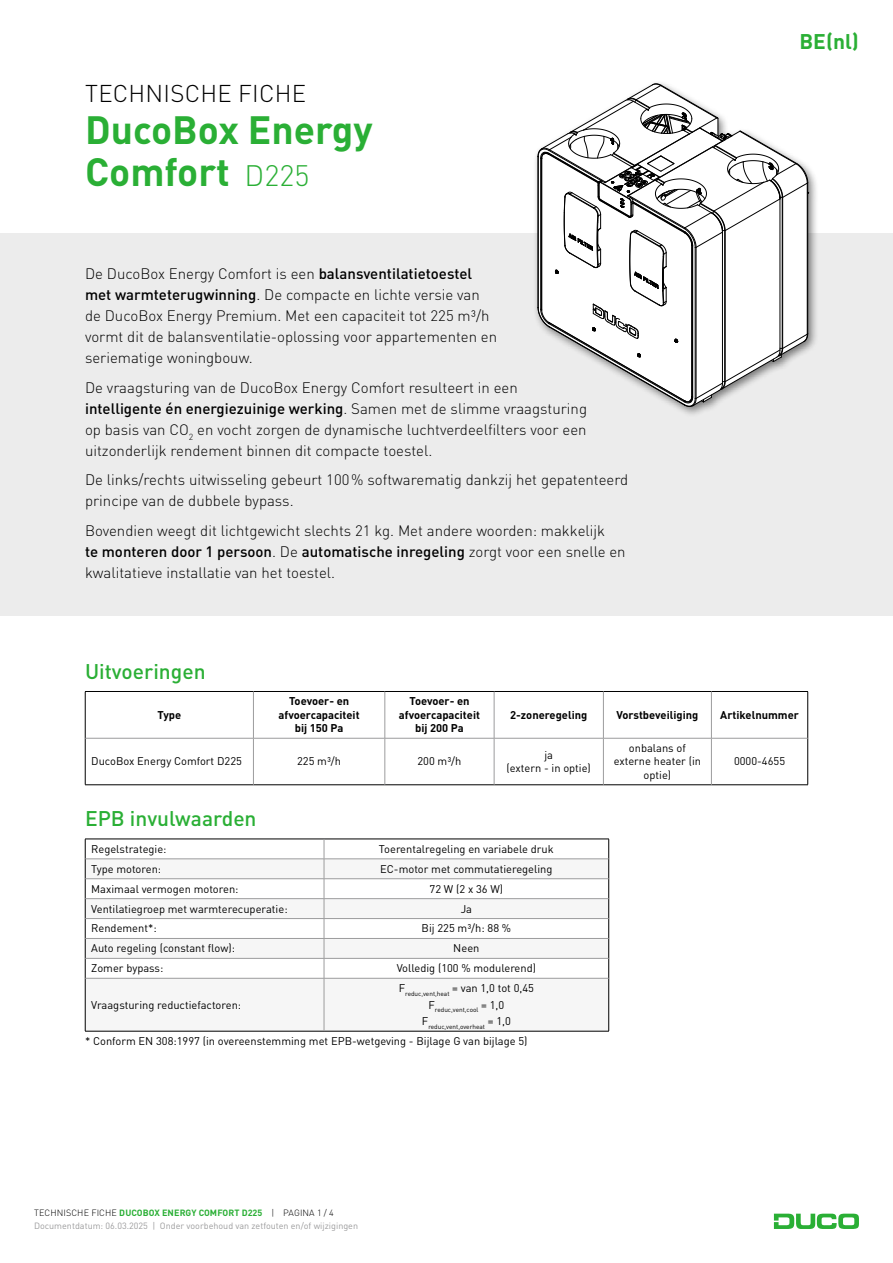
<style>
.page{position:relative;width:893px;height:1263px;background:#fff}
.page>*{position:absolute;margin:0;border:0;box-sizing:border-box;transform-origin:0 0}
.t1{font:700 39px/42px "DINOT";color:#2aaf35}
.t2{font:300 24px "DINOT";letter-spacing:.01em;color:#000}
.t3{font:500 21px "DINOT";color:#2aaf35}
.t4{font:700 21px "DINOT";color:#2aaf35}
.t5{font:300 15px/21px "DINOT";color:#000}
.t6{font:11.1px/13.4px "DINOT";color:#000;text-align:center}
.t7{font:700 11.1px/13.4px "DINOT";color:#000;text-align:center}
.t8{font:9px "DINOT";color:#9c9c9d}
.t9{font:300 9px "DINOT";letter-spacing:.01em;color:#000}
.t10{font:6.45px "DINOT";color:#000}
.s1{font-weight:300;font-size:29.25px}
.s2{font-weight:500}
.s3{font-weight:700;color:#2aaf35}
</style>
<div class="page">
<svg style="left:774px;top:1213px;width:85px;height:16px"></svg>
<div style="left:0;top:234px;width:893px;height:167px;background:#ececec"></div>
<div style="left:0;top:347px;width:893px;height:146px;background:#ececec"></div>
<div style="left:0;top:490px;width:893px;height:125px;background:#ececec"></div>
<hr style="left:85px;top:691px;width:168px;height:1px;background:#000">
<hr style="left:85px;top:692px;width:1px;height:46px;background:#000">
<hr style="left:253px;top:691px;width:132px;height:1px;background:#000">
<hr style="left:385px;top:691px;width:109px;height:1px;background:#000">
<hr style="left:494px;top:691px;width:109px;height:1px;background:#000">
<hr style="left:603px;top:691px;width:108px;height:1px;background:#000">
<hr style="left:711px;top:691px;width:97px;height:1px;background:#000">
<hr style="left:807px;top:692px;width:1px;height:46px;background:#000">
<hr style="left:85px;top:738px;width:1px;height:47px;background:#000">
<hr style="left:807px;top:738px;width:1px;height:47px;background:#000">
<hr style="left:85px;top:784px;width:168px;height:1px;background:#000">
<hr style="left:253px;top:784px;width:132px;height:1px;background:#000">
<hr style="left:385px;top:784px;width:109px;height:1px;background:#000">
<hr style="left:494px;top:784px;width:109px;height:1px;background:#000">
<hr style="left:603px;top:784px;width:108px;height:1px;background:#000">
<hr style="left:711px;top:784px;width:97px;height:1px;background:#000">
<hr style="left:253px;top:692px;width:1px;height:46px;background:#9c9c9d">
<hr style="left:385px;top:692px;width:1px;height:46px;background:#9c9c9d">
<hr style="left:494px;top:692px;width:1px;height:46px;background:#9c9c9d">
<hr style="left:603px;top:692px;width:1px;height:46px;background:#9c9c9d">
<hr style="left:711px;top:692px;width:1px;height:46px;background:#9c9c9d">
<hr style="left:85px;top:738px;width:168px;height:1px;background:#9c9c9d">
<hr style="left:253px;top:738px;width:132px;height:1px;background:#9c9c9d">
<hr style="left:253px;top:738px;width:1px;height:47px;background:#9c9c9d">
<hr style="left:385px;top:738px;width:109px;height:1px;background:#9c9c9d">
<hr style="left:385px;top:738px;width:1px;height:47px;background:#9c9c9d">
<hr style="left:494px;top:738px;width:109px;height:1px;background:#9c9c9d">
<hr style="left:494px;top:738px;width:1px;height:47px;background:#9c9c9d">
<hr style="left:603px;top:738px;width:108px;height:1px;background:#9c9c9d">
<hr style="left:603px;top:738px;width:1px;height:47px;background:#9c9c9d">
<hr style="left:711px;top:738px;width:96px;height:1px;background:#9c9c9d">
<hr style="left:711px;top:738px;width:1px;height:47px;background:#9c9c9d">
<svg style="left:86px;top:859px;width:522px;height:172px;fill:#f6f6f6"></svg>
<hr style="left:85px;top:839px;width:239px;height:1px;background:#000">
<hr style="left:324px;top:839px;width:285px;height:1px;background:#000">
<svg style="left:85px;top:839px;width:1px;height:139px"></svg>
<svg style="left:608px;top:839px;width:1px;height:139px"></svg>
<hr style="left:85px;top:978px;width:1px;height:53px;background:#000">
<hr style="left:608px;top:978px;width:1px;height:53px;background:#000">
<hr style="left:85px;top:1031px;width:239px;height:1px;background:#000">
<hr style="left:324px;top:1031px;width:285px;height:1px;background:#000">
<hr style="left:85px;top:858px;width:239px;height:1px;background:#9c9c9d">
<hr style="left:324px;top:858px;width:285px;height:1px;background:#9c9c9d">
<hr style="left:85px;top:878px;width:239px;height:1px;background:#9c9c9d">
<hr style="left:324px;top:878px;width:285px;height:1px;background:#9c9c9d">
<hr style="left:85px;top:898px;width:239px;height:1px;background:#9c9c9d">
<hr style="left:324px;top:898px;width:285px;height:1px;background:#9c9c9d">
<hr style="left:85px;top:918px;width:239px;height:1px;background:#9c9c9d">
<hr style="left:324px;top:918px;width:285px;height:1px;background:#9c9c9d">
<hr style="left:85px;top:938px;width:239px;height:1px;background:#9c9c9d">
<hr style="left:324px;top:938px;width:285px;height:1px;background:#9c9c9d">
<hr style="left:85px;top:958px;width:239px;height:1px;background:#9c9c9d">
<hr style="left:324px;top:958px;width:285px;height:1px;background:#9c9c9d">
<svg style="left:324px;top:839px;width:1px;height:139px"></svg>
<hr style="left:85px;top:978px;width:239px;height:1px;background:#9c9c9d">
<hr style="left:324px;top:978px;width:285px;height:1px;background:#9c9c9d">
<hr style="left:324px;top:978px;width:1px;height:53px;background:#9c9c9d">
<div style="left:533px;top:79px;width:286px;height:338px;background:#000;opacity:.5"></div>
<svg style="left:538px;top:83px;width:271px;height:324px"></svg>
<h2 class="t2" style="left:85px;top:77px;width:222px">TECHNISCHE FICHE</h2>
<h1 class="t1" style="left:85px;top:107px;width:289px">DucoBox Energy<br>Comfort <span class="s1">D225</span></h1>
<p class="t5" style="left:85px;top:263px;width:414px">De DucoBox Energy Comfort is een <span class="s2">balansventilatietoestel met warmteterugwinning</span>. De compacte en lichte versie van de DucoBox Energy Premium. Met een capaciteit tot 225 m³/h vormt dit de balansventilatie-oplossing voor appartementen en seriematige woningbouw.</p>
<p class="t5" style="left:85px;top:376px;width:504px">De vraagsturing van de DucoBox Energy Comfort resulteert in een <span class="s2">intelligente én energiezuinige werking</span>. Samen met de slimme vraagsturing op basis van CO<sub>2</sub> en vocht zorgen de dynamische luchtverdeelfilters voor een uitzonderlijk rendement binnen dit compacte toestel.</p>
<p class="t5" style="left:85px;top:469px;width:545px">De links/rechts uitwisseling gebeurt 100% softwarematig dankzij het gepatenteerd principe van de dubbele bypass.</p>
<p class="t5" style="left:85px;top:519px;width:542px">Bovendien weegt dit lichtgewicht slechts 21 kg. Met andere woorden: makkelijk<br><span class="s2">te monteren door 1 persoon</span>. De <span class="s2">automatische inregeling</span> zorgt voor een snelle en kwalitatieve installatie van het toestel.</p>
<h3 class="t4" style="left:799px;top:27px;width:61px">BE(nl)</h3>
<h3 class="t3" style="left:85px;top:657px;width:122px">Uitvoeringen</h3>
<p class="t7" style="left:157px;top:708px;width:25px">Type</p>
<p class="t7" style="left:279px;top:694px;width:83px">Toevoer- en afvoercapaciteit bij 150 Pa</p>
<p class="t7" style="left:399px;top:694px;width:83px">Toevoer- en afvoercapaciteit bij 200 Pa</p>
<p class="t7" style="left:510px;top:708px;width:79px">2-zoneregeling</p>
<p class="t7" style="left:616px;top:708px;width:83px">Vorstbeveiliging</p>
<p class="t7" style="left:720px;top:708px;width:80px">Artikelnummer</p>
<p class="t6" style="left:91px;top:754px;width:152px">DucoBox Energy Comfort D225</p>
<p class="t6" style="left:297px;top:754px;width:46px">225 m3/h</p>
<p class="t6" style="left:417px;top:754px;width:46px">200 m3/h</p>
<p class="t6" style="left:507px;top:748px;width:86px">ja<br>(extern - in optie)</p>
<p class="t6" style="left:614px;top:741px;width:89px">onbalans of externe heater (in optie)</p>
<h3 class="t3" style="left:85px;top:804px;width:173px">EPB invulwaarden</h3>
<p class="t6" style="left:91px;top:842px;width:77px">Regelstrategie:</p>
<p class="t6" style="left:379px;top:842px;width:176px">Toerentalregeling en variabele druk</p>
<p class="t6" style="left:91px;top:862px;width:71px">Type motoren:</p>
<p class="t6" style="left:380px;top:862px;width:174px">EC-motor met commutatieregeling</p>
<p class="t6" style="left:91px;top:881px;width:149px">Maximaal vermogen motoren:</p>
<p class="t6" style="left:430px;top:881px;width:75px">72 W (2 x 36 W)</p>
<p class="t6" style="left:91px;top:901px;width:198px">Ventilatiegroep met warmterecuperatie:</p>
<p class="t6" style="left:461px;top:901px;width:13px">Ja</p>
<p class="t6" style="left:91px;top:921px;width:67px">Rendement*:</p>
<p class="t6" style="left:422px;top:921px;width:91px">Bij 225 m3/h: 88 %</p>
<p class="t6" style="left:91px;top:941px;width:145px">Auto regeling (constant flow):</p>
<p class="t6" style="left:453px;top:941px;width:28px">Neen</p>
<p class="t6" style="left:91px;top:961px;width:74px">Zomer bypass:</p>
<p class="t6" style="left:397px;top:961px;width:141px">Volledig (100 % modulerend)</p>
<p class="t6" style="left:91px;top:997px;width:151px">Vraagsturing reductiefactoren:</p>
<p class="t6" style="left:399px;top:981px;width:137px">F<sub>reduc,vent,heat</sub> = van 1,0 tot 0,45</p>
<p class="t10" style="left:428px;top:1006px;width:77px"><sup>F</sup>reduc,vent,cool <sup>=</sup> <sup>1,0</sup></p>
<p class="t10" style="left:422px;top:1022px;width:90px"><sup>F</sup>reduc,vent,overheat <sup>=</sup> <sup>1,0</sup></p>
<p class="t6" style="left:85px;top:1033px;width:444px">* Conform EN 308:1997 (in overeenstemming met EPB-wetgeving - Bijlage G van bijlage 5)</p>
<p class="t6" style="left:734px;top:754px;width:53px">0000-4655</p>
<p class="t9" style="left:34px;top:1207px;width:301px">TECHNISCHE FICHE <span class="s3">DUCOBOX ENERGY COMFORT D225</span> | PAGINA 1 / 4</p>
<p class="t8" style="left:34px;top:1219px;width:326px">Documentdatum: 06.03.2025 | Onder voorbehoud van zetfouten en/of wijzigingen</p>
</div>
